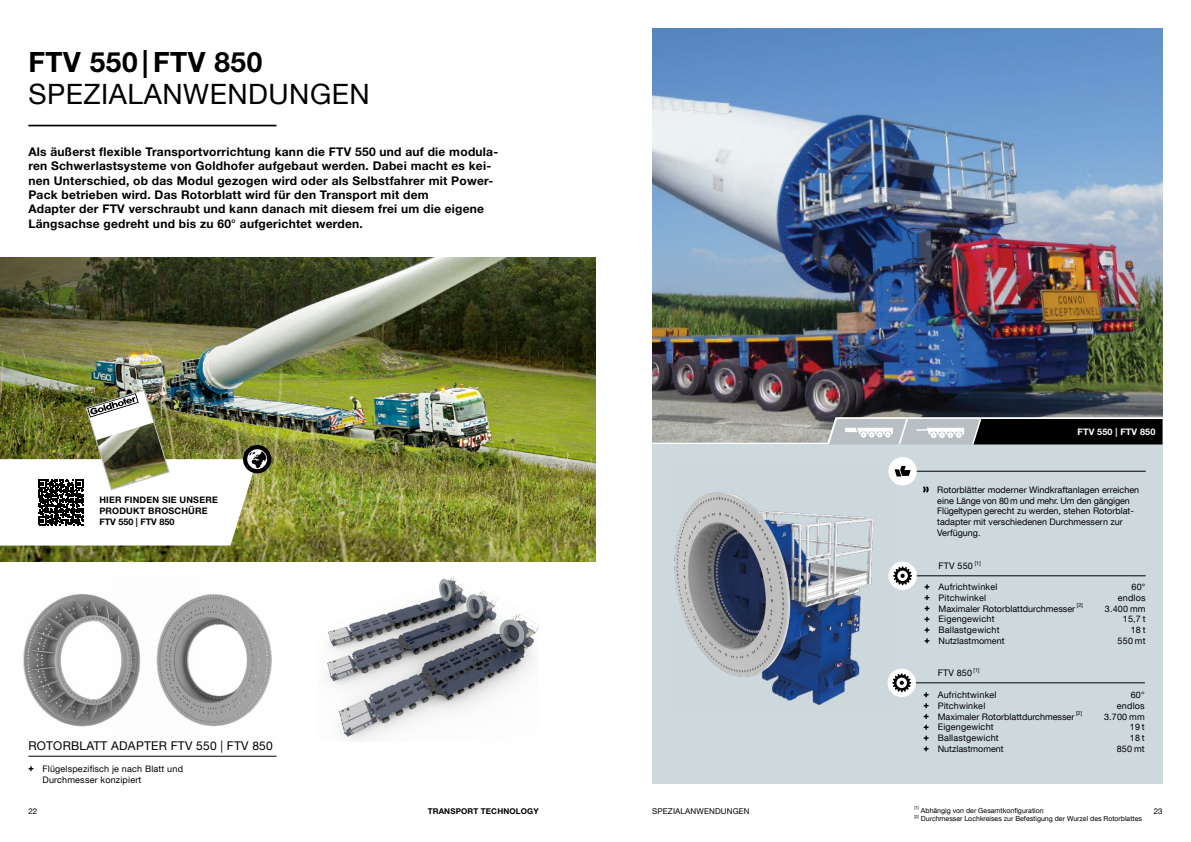
<style>
.page{position:relative;width:1191px;height:842px;background:#fff}
.page>*{position:absolute;margin:0;border:0;box-sizing:border-box;transform-origin:0 0}
.t1{font:28px "Helvetica Neue LT Com";letter-spacing:.02em;color:#000}
.t2{font:700 28px "Helvetica Neue LT Com";letter-spacing:.02em;color:#000}
.t3{font:700 12px/14.4px "Helvetica Neue LT Com";letter-spacing:.02em;color:#000}
.t4{font:12px "Helvetica Neue LT Com";letter-spacing:.02em;color:#000}
.t5{font:9px/10.8px "Helvetica Neue LT Com";color:#000}
.t6{font:9px/10.8px "Helvetica Neue LT Com";letter-spacing:.02em;color:#000}
.t7{font:700 9px/11.1px "Helvetica Neue LT Com";letter-spacing:.02em;color:#000}
.t8{font:9px "Helvetica Neue LT Std";color:#000}
.t9{font:700 9px "Helvetica Neue LT Com";letter-spacing:.02em;color:#fff}
.t10{font:8px "Helvetica Neue LT Com";letter-spacing:.02em;color:#000}
.t11{font:700 8px "Helvetica Neue LT Com";letter-spacing:.02em;color:#000}
.t12{font:7px "Helvetica Neue LT Com";color:#000}
.t13{font:5.4px "Helvetica Neue LT Com";color:#000}
.t14{font:4.2px "Helvetica Neue LT Com";color:#000}
</style>
<div class="page">
<img style="left:0;top:258px;width:595px;height:303px">
<img style="left:652px;top:28px;width:510px;height:389px">
<hr style="left:28px;top:125px;width:248px;height:1px;background:#000">
<hr style="left:28px;top:756px;width:248px;height:1px;background:#000">
<svg style="left:28px;top:766px;width:6px;height:5px"></svg>
<div style="left:243px;top:445px;width:28px;height:28px;background:#000;border-radius:50%"></div>
<img style="left:0;top:389px;width:267px;height:156px">
<div style="left:652px;top:444px;width:510px;height:340px;background:#ced9de"></div>
<svg style="left:923px;top:487px;width:5px;height:5px"></svg>
<hr style="left:903px;top:575px;width:242px;height:1px;background:#000">
<hr style="left:904px;top:471px;width:241px;height:1px;background:#000">
<svg style="left:924px;top:584px;width:5px;height:5px"></svg>
<svg style="left:924px;top:595px;width:5px;height:5px"></svg>
<svg style="left:924px;top:606px;width:5px;height:5px"></svg>
<svg style="left:924px;top:617px;width:5px;height:26px"></svg>
<div style="left:888px;top:457px;width:28px;height:28px;background:#fff;border-radius:50%"></div>
<svg style="left:894px;top:466px;width:16px;height:10px"></svg>
<div style="left:888px;top:562px;width:28px;height:28px;background:#fff;border-radius:50%"></div>
<svg style="left:893px;top:566px;width:19px;height:19px"></svg>
<svg style="left:652px;top:417px;width:511px;height:28px;background:#7d7f7e"></svg>
<img style="left:674px;top:465px;width:219px;height:240px">
<hr style="left:902px;top:682px;width:242px;height:1px;background:#000">
<svg style="left:923px;top:692px;width:5px;height:5px"></svg>
<svg style="left:923px;top:703px;width:5px;height:5px"></svg>
<svg style="left:923px;top:714px;width:5px;height:5px"></svg>
<svg style="left:923px;top:725px;width:5px;height:26px"></svg>
<div style="left:887px;top:669px;width:29px;height:28px;background:#fff;border-radius:50%"></div>
<svg style="left:892px;top:673px;width:19px;height:19px"></svg>
<img style="left:327px;top:577px;width:212px;height:163px">
<img style="left:193px;top:594px;width:79px;height:133px">
<img style="left:23px;top:594px;width:170px;height:133px">
<h1 class="t2" style="left:28px;top:44px;width:235px">FTV 550 | FTV 850</h1>
<h1 class="t1" style="left:28px;top:77px;width:343px">SPEZIALANWENDUNGEN</h1>
<p class="t3" style="left:28px;top:144px;width:471px">Als äußerst flexible Transportvorrichtung kann die FTV 550 und auf die modula&shy;ren Schwerlastsysteme von Goldhofer aufgebaut werden. Dabei macht es kei&shy;nen Unterschied, ob das Modul gezogen wird oder als Selbstfahrer mit Power-Pack betrieben wird. Das Rotorblatt wird für den Transport mit dem<br>Adapter der FTV verschraubt und kann danach mit diesem frei um die eigene Längsachse gedreht und bis zu 60° aufgerichtet werden.</p>
<p class="t7" style="left:99px;top:494px;width:120px">HIER FINDEN SIE UNSERE<br>PRODUKT BROSCHÜRE<br>FTV 550 | FTV 850</p>
<p class="t4" style="left:28px;top:738px;width:246px">ROTORBLATT ADAPTER FTV 550 | FTV 850</p>
<p class="t6" style="left:43px;top:763px;width:142px">Flügelspezifisch je nach Blatt und<br>Durchmesser konzipiert</p>
<p class="t9" style="left:1077px;top:426px;width:79px">FTV 550 | FTV 850</p>
<p class="t5" style="left:937px;top:484px;width:204px">Rotorblätter moderner Windkraftanlagen erreichen eine Länge von 80m und mehr. Um den gängigen Flügeltypen gerecht zu werden, stehen Rotorblat&shy;tadapter mit verschiedenen Durchmessern zur Verfügung.</p>
<p class="t5" style="left:938px;top:561px;width:36px">FTV 550</p>
<p class="t13" style="left:974px;top:560px;width:8px">[1]</p>
<p class="t6" style="left:938px;top:581px;width:60px">Aufrichtwinkel</p>
<p class="t5" style="left:1131px;top:581px;width:15px">60°</p>
<p class="t6" style="left:938px;top:592px;width:49px">Pitchwinkel</p>
<p class="t5" style="left:1117px;top:592px;width:29px">endlos</p>
<p class="t5" style="left:938px;top:603px;width:138px">Maximaler Rotorblattdurchmesser</p>
<p class="t13" style="left:1076px;top:602px;width:8px">[2]</p>
<p class="t5" style="left:1105px;top:603px;width:42px">3.400 mm</p>
<p class="t6" style="left:938px;top:614px;width:57px">Eigengewicht</p>
<p class="t5" style="left:1122px;top:614px;width:24px">15,7 t</p>
<p class="t6" style="left:938px;top:624px;width:62px">Ballastgewicht</p>
<p class="t5" style="left:1130px;top:624px;width:16px">18t</p>
<p class="t8" style="left:938px;top:635px;width:68px">Nutzlastmoment</p>
<p class="t5" style="left:1117px;top:635px;width:29px">550 mt</p>
<p class="t5" style="left:937px;top:668px;width:36px">FTV 850</p>
<p class="t13" style="left:973px;top:667px;width:8px">[1]</p>
<p class="t6" style="left:937px;top:689px;width:60px">Aufrichtwinkel</p>
<p class="t5" style="left:1130px;top:689px;width:15px">60°</p>
<p class="t6" style="left:937px;top:700px;width:49px">Pitchwinkel</p>
<p class="t5" style="left:1117px;top:700px;width:29px">endlos</p>
<p class="t5" style="left:937px;top:711px;width:138px">Maximaler Rotorblattdurchmesser</p>
<p class="t13" style="left:1076px;top:710px;width:8px">[2]</p>
<p class="t5" style="left:1104px;top:711px;width:42px">3.700 mm</p>
<p class="t6" style="left:937px;top:722px;width:57px">Eigengewicht</p>
<p class="t5" style="left:1129px;top:722px;width:16px">19t</p>
<p class="t6" style="left:937px;top:732px;width:62px">Ballastgewicht</p>
<p class="t5" style="left:1129px;top:732px;width:16px">18t</p>
<p class="t8" style="left:937px;top:743px;width:68px">Nutzlastmoment</p>
<p class="t5" style="left:1116px;top:743px;width:29px">850 mt</p>
<p class="t14" style="left:914px;top:805px;width:6px">[1]</p>
<p class="t12" style="left:921px;top:806px;width:124px">Abhängig von der Gesamtkonfiguration</p>
<p class="t14" style="left:914px;top:814px;width:6px">[2]</p>
<p class="t12" style="left:921px;top:815px;width:223px">Durchmesser Lochkreises zur Befestigung der Wurzel des Rotorblattes</p>
<p class="t10" style="left:28px;top:806px;width:10px">22</p>
<p class="t11" style="left:428px;top:806px;width:113px">TRANSPORT TECHNOLOGY</p>
<p class="t10" style="left:652px;top:806px;width:99px">SPEZIALANWENDUNGEN</p>
<p class="t10" style="left:1153px;top:806px;width:10px">23</p>
</div>
